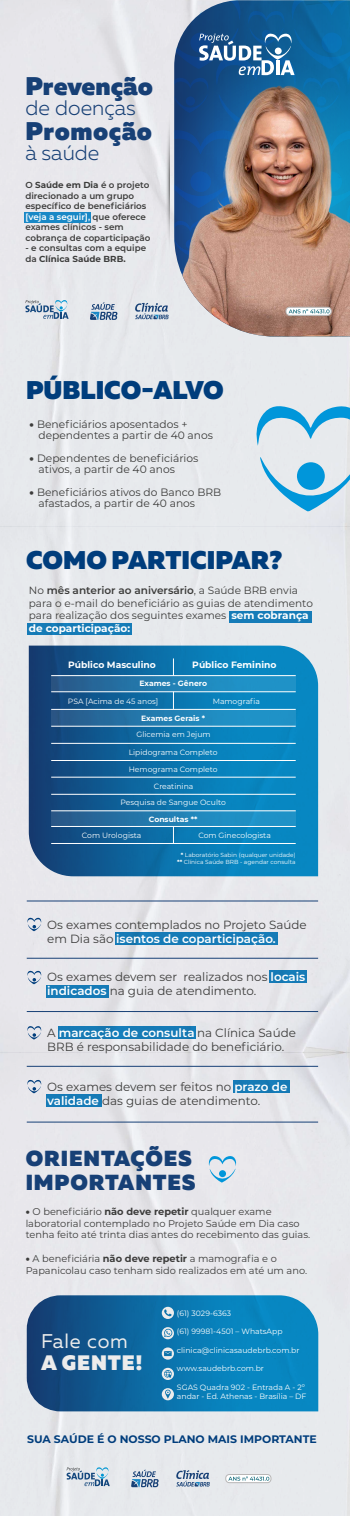
<style>
.page{position:relative;width:350px;height:1516px;background:#fff}
.page>*{position:absolute;margin:0;border:0;box-sizing:border-box;transform-origin:0 0}
.t1{font:900 25.58px "Muller";color:#003d7c}
.t2{font:900 25.55px "Muller";color:#174076}
.t3{font:900 25.55px "Muller";letter-spacing:.02em;color:#174076}
.t4{font:900 21.8px/23.8px "Muller";letter-spacing:.04em;color:#174076}
.t5{font:300 21px "Muller";color:#174076}
.t6{font:900 20.93px "Muller";letter-spacing:.04em;color:#ececec}
.t7{font:19.81px "Muller";letter-spacing:.04em;color:#ececec}
.t8{font:11.9px/14.3px "Montserrat";color:#3c3c3b}
.t9{font:700 10.88px "Montserrat";color:#003d7c}
.t10{font:10.67px/11.3px "Montserrat";color:#3c3c3b}
.t11{font:10.5px/12.6px "Montserrat";color:#3c3c3b}
.t12{font:9.8px/11.8px "Montserrat";color:#3c3c3b}
.t13{font:700 9.17px "Montserrat";color:#fff}
.t14{font:600 8.75px/10.5px "Montserrat";color:#3c3c3b}
.t15{font:7.7px/9.2px "Montserrat";color:#fff}
.t16{font:7.63px/16.5px "Montserrat";color:#fff;text-align:center}
.t17{font:700 7.63px "Montserrat";color:#fff}
.t18{font:5.91px/7.1px "Montserrat";color:#fff;text-align:right}
.s1{font-weight:700}
.s2{color:#fff}
.s3{font-weight:900}
.s4{font-weight:600}
.s5{font-weight:700;color:#fff}
.s6{font-weight:600;color:#fff}
</style>
<div class="page">
<div style="left:0;top:0;width:350px;height:1515px;background:#e7e8ec"></div>
<div style="left:24px;top:212px;width:67px;height:10px;background:#1988c6"></div>
<svg style="left:25px;top:300px;width:44px;height:19px"></svg>
<svg style="left:90px;top:302px;width:27px;height:18px"></svg>
<img style="left:135px;top:0;width:215px;height:336px">
<svg style="left:256px;top:404px;width:94px;height:42px;background:#a7d2e7"></svg>
<svg style="left:260px;top:456px;width:90px;height:56px;background:#a5d1e7"></svg>
<div style="left:229px;top:611px;width:82px;height:11px;background:#167cb8"></div>
<div style="left:28px;top:623px;width:104px;height:11px;background:#167cb7"></div>
<svg style="left:29px;top:645px;width:289px;height:231px;background:#1170a7"></svg>
<hr style="left:51px;top:691px;width:245px;height:1px;background:#fff">
<svg style="left:173px;top:658px;width:1px;height:17px"></svg>
<svg style="left:173px;top:691px;width:1px;height:18px"></svg>
<hr style="left:51px;top:726px;width:245px;height:1px;background:#fff">
<hr style="left:51px;top:743px;width:245px;height:1px;background:#fff">
<hr style="left:51px;top:777px;width:245px;height:1px;background:#fff">
<hr style="left:51px;top:794px;width:245px;height:1px;background:#fff">
<hr style="left:51px;top:843px;width:245px;height:1px;background:#fff">
<svg style="left:173px;top:827px;width:1px;height:16px"></svg>
<hr style="left:51px;top:760px;width:245px;height:1px;background:#fff">
<div style="left:51px;top:675px;width:245px;height:16px;background:linear-gradient(to right,#285c8d,#1d9ed4)"></div>
<div style="left:51px;top:709px;width:245px;height:16px;background:linear-gradient(to right,#285c8d,#1d9ed4)"></div>
<div style="left:51px;top:810px;width:245px;height:17px;background:linear-gradient(to right,#285c8d,#1d9dd3)"></div>
<div style="left:115px;top:932px;width:163px;height:13px;background:#167bb7"></div>
<div style="left:269px;top:970px;width:38px;height:13px;background:#167bb7"></div>
<div style="left:46px;top:985px;width:63px;height:12px;background:#167bb7"></div>
<div style="left:58px;top:1026px;width:138px;height:13px;background:#167ab5"></div>
<div style="left:46px;top:1094px;width:55px;height:13px;background:#167bb7"></div>
<div style="left:233px;top:1080px;width:57px;height:13px;background:#167ab5"></div>
<svg style="left:27px;top:917px;width:14px;height:14px"></svg>
<svg style="left:27px;top:970px;width:14px;height:14px"></svg>
<svg style="left:27px;top:1026px;width:14px;height:13px"></svg>
<svg style="left:27px;top:1079px;width:14px;height:14px"></svg>
<hr style="left:27px;top:958px;width:291px;height:1px;background:#174076">
<hr style="left:27px;top:1011px;width:291px;height:1px;background:#174076">
<hr style="left:27px;top:1066px;width:291px;height:1px;background:#174076">
<hr style="left:27px;top:1121px;width:291px;height:1px;background:#174076">
<hr style="left:27px;top:900px;width:291px;height:1px;background:#174076">
<svg style="left:209px;top:1155px;width:27px;height:27px"></svg>
<svg style="left:27px;top:1295px;width:291px;height:116px;background:#1170a8"></svg>
<svg style="left:162px;top:1306px;width:12px;height:12px"></svg>
<svg style="left:162px;top:1327px;width:12px;height:12px"></svg>
<svg style="left:162px;top:1347px;width:12px;height:12px"></svg>
<svg style="left:162px;top:1367px;width:12px;height:12px"></svg>
<svg style="left:162px;top:1388px;width:12px;height:12px"></svg>
<div style="left:226px;top:1474px;width:45px;height:8px;border:1px solid #b7b6b6;border-radius:4px"></div>
<svg style="left:228px;top:1476px;width:41px;height:4px"></svg>
<svg style="left:67px;top:1467px;width:43px;height:19px"></svg>
<svg style="left:131px;top:1469px;width:28px;height:18px"></svg>
<svg style="left:176px;top:1469px;width:34px;height:17px"></svg>
<h2 class="t2" style="left:25px;top:69px;width:129px">Prevenção</h2>
<h3 class="t5" style="left:25px;top:95px;width:112px">de doenças</h3>
<h2 class="t3" style="left:25px;top:115px;width:128px">Promoção</h2>
<h3 class="t5" style="left:25px;top:141px;width:76px">à saúde</h3>
<p class="t14" style="left:25px;top:179px;width:127px">O <span class="s1">Saúde em Dia</span> é o projeto direcionado a um grupo específico de beneficiários <span class="s2">[veja a seguir],</span> que oferece exames clínicos - sem cobrança de coparticipação</p>
<p class="t14" style="left:25px;top:242px;width:122px">- e consultas com a equipe da <span class="s1">Clínica Saúde BRB.</span></p>
<h1 class="t1" style="left:26px;top:374px;width:199px">PÚBLICO-ALVO</h1>
<p class="t10" style="left:39px;top:418px;width:176px;text-indent:-9px"><span class="s3">•</span> Beneficiários aposentados + dependentes a partir de 40 anos</p>
<p class="t10" style="left:39px;top:452px;width:161px;text-indent:-9px"><span class="s3">•</span> Dependentes de beneficiários ativos, a partir de 40 anos</p>
<p class="t10" style="left:39px;top:486px;width:184px;text-indent:-9px"><span class="s3">•</span> Beneficiários ativos do Banco BRB afastados, a partir de 40 anos</p>
<h1 class="t1" style="left:26px;top:544px;width:258px">COMO PARTICIPAR?</h1>
<p class="t11" style="left:29px;top:584px;width:286px">No <span class="s4">mês anterior ao aniversário</span>, a Saúde BRB envia para o e-mail do beneficiário as guias de atendimento para realização dos seguintes exames<span class="s2">,</span> <span class="s5">sem cobrança de coparticipação:</span></p>
<p class="t13" style="left:68px;top:658px;width:89px">Público Masculino</p>
<p class="t13" style="left:192px;top:658px;width:86px">Público Feminino</p>
<p class="t16" style="left:68px;top:692px;width:92px">PSA [Acima de 45 anos]</p>
<p class="t16" style="left:213px;top:692px;width:49px">Mamografia</p>
<p class="t16" style="left:137px;top:726px;width:76px">Glicemia em Jejum</p>
<p class="t16" style="left:129px;top:743px;width:90px">Lipidograma Completo</p>
<p class="t16" style="left:121px;top:777px;width:107px">Creatinina<br>Pesquisa de Sangue Oculto</p>
<p class="t17" style="left:139px;top:678px;width:69px">Exames - Gênero</p>
<p class="t17" style="left:141px;top:712px;width:65px">Exames Gerais *</p>
<p class="t16" style="left:129px;top:760px;width:90px">Hemograma Completo</p>
<p class="t17" style="left:149px;top:813px;width:50px">Consultas **</p>
<p class="t16" style="left:82px;top:827px;width:61px">Com Urologista</p>
<p class="t16" style="left:198px;top:827px;width:74px">Com Ginecologista</p>
<p class="t18" style="left:177px;top:851px;width:120px"><span class="s1">*</span> Laboratório Sabin (qualquer unidade) <span class="s1">**</span> Clínica Saúde BRB - agendar consulta</p>
<p class="t8" style="left:47px;top:917px;width:261px">Os exames contemplados no Projeto Saúde em Dia são <span class="s6">isentos de coparticipação.</span></p>
<p class="t8" style="left:47px;top:969px;width:260px">Os exames devem ser realizados nos <span class="s6">locais indicados</span> na guia de atendimento.</p>
<p class="t8" style="left:47px;top:1025px;width:250px">A <span class="s6">marcação de consulta</span> na Clínica Saúde<br>BRB é responsabilidade do beneficiário.</p>
<p class="t8" style="left:47px;top:1079px;width:242px">Os exames devem ser feitos no <span class="s6">prazo de validade</span> das guias de atendimento.</p>
<h3 class="t4" style="left:26px;top:1147px;width:172px">ORIENTAÇÕES<br>IMPORTANTES</h3>
<p class="t12" style="left:26px;top:1205px;width:286px"><span class="s3">•</span> O beneficiário <span class="s1">não deve repetir</span> qualquer exame laboratorial contemplado no Projeto Saúde em Dia caso tenha feito até trinta dias antes do recebimento das guias.</p>
<p class="t12" style="left:26px;top:1252px;width:283px"><span class="s3">•</span> A beneficiária <span class="s1">não deve repetir</span> a mamografia e o<br>Papanicolau caso tenham sido realizados em até um ano.</p>
<h3 class="t7" style="left:41px;top:1328px;width:88px">Fale com</h3>
<h3 class="t6" style="left:41px;top:1349px;width:103px">A GENTE!</h3>
<p class="t15" style="left:177px;top:1307px;width:56px">(61) 3029-6363</p>
<p class="t15" style="left:177px;top:1326px;width:107px">(61) 99981-4501 – WhatsApp</p>
<p class="t15" style="left:177px;top:1344px;width:124px">clinica@clinicasaudebrb.com.br</p>
<p class="t15" style="left:177px;top:1363px;width:89px">www.saudebrb.com.br</p>
<p class="t15" style="left:177px;top:1381px;width:131px">SGAS Quadra 902 - Entrada A - 2º andar - Ed. Athenas - Brasília – DF</p>
<p class="t9" style="left:27px;top:1431px;width:291px">SUA SAÚDE É O NOSSO PLANO MAIS IMPORTANTE</p>
</div>
